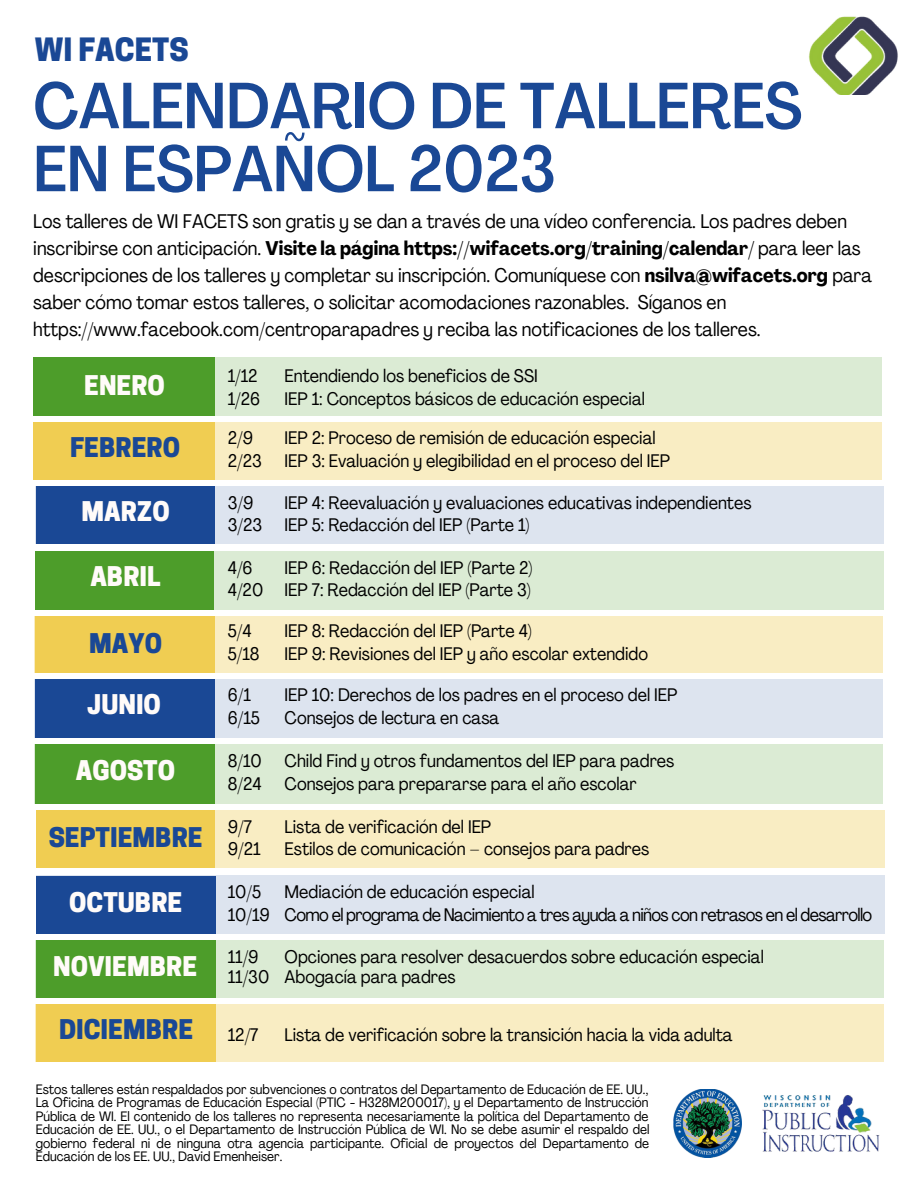
<style>
.page{position:relative;width:918px;height:1188px;background:#fff}
.page>*{position:absolute;margin:0;border:0;box-sizing:border-box;transform-origin:0 0}
.t1{font:500 condensed 64.05px/63px "Agrandir";color:#1a4895}
.t2{font:800 30.15px "Cooper Hewitt";color:#1a4895}
.t3{font:800 25.5px "Cooper Hewitt";color:#fffbf9}
.t4{font:800 25.5px "Cooper Hewitt";color:#1a4895}
.t5{font:condensed 19.5px/27px "Agrandir";color:#000}
.t6{font:condensed 18px/22.5px "Agrandir";color:#000}
.t7{font:condensed 18px "Agrandir";letter-spacing:-.035em;color:#000}
.t8{font:condensed 13.5px/13.5px "Agrandir";color:#000;text-align:justify}
.s1{font-weight:700}
</style>
<div class="page">
<div style="left:33px;top:357px;width:848px;height:59px;background:#dbebd4"></div>
<div style="left:34px;top:422px;width:848px;height:58px;background:#f9edc3"></div>
<div style="left:33px;top:357px;width:181px;height:59px;background:#4d9d2a"></div>
<div style="left:36px;top:487px;width:848px;height:57px;background:#dde4ef"></div>
<div style="left:36px;top:551px;width:848px;height:59px;background:#dbebd4"></div>
<div style="left:35px;top:616px;width:848px;height:56px;background:#f9edc3"></div>
<div style="left:34px;top:422px;width:181px;height:58px;background:#f0cd52"></div>
<div style="left:36px;top:487px;width:179px;height:57px;background:#1a4895"></div>
<div style="left:35px;top:551px;width:179px;height:59px;background:#4d9d2a"></div>
<div style="left:35px;top:616px;width:180px;height:56px;background:#f0cd52"></div>
<div style="left:35px;top:679px;width:848px;height:58px;background:#dde4ef"></div>
<div style="left:35px;top:679px;width:180px;height:58px;background:#1a4895"></div>
<img style="left:809px;top:16px;width:89px;height:79px">
<div style="left:35px;top:744px;width:848px;height:60px;background:#dbebd4"></div>
<div style="left:35px;top:744px;width:180px;height:60px;background:#4d9d2a"></div>
<div style="left:37px;top:810px;width:848px;height:58px;background:#f9edc3"></div>
<div style="left:36px;top:810px;width:179px;height:58px;background:#f0cd52"></div>
<div style="left:36px;top:875px;width:849px;height:59px;background:#dde4ef"></div>
<div style="left:36px;top:876px;width:180px;height:57px;background:#1a4895"></div>
<div style="left:36px;top:940px;width:848px;height:58px;background:#dbebd4"></div>
<div style="left:36px;top:940px;width:180px;height:58px;background:#4d9d2a"></div>
<div style="left:36px;top:1005px;width:848px;height:57px;background:#f9edc3"></div>
<div style="left:36px;top:1005px;width:180px;height:57px;background:#f0cd52"></div>
<img style="left:673px;top:1089px;width:69px;height:69px">
<img style="left:762px;top:1095px;width:118px;height:57px">
<h2 class="t2" style="left:35px;top:38px;width:156px">WI FACETS</h2>
<h1 class="t1" style="left:33px;top:81px;width:770px">CALENDARIO DE TALLERES<br>EN ESPAÑOL 2023</h1>
<p class="t5" style="left:33px;top:209px;width:840px">Los talleres de WI FACETS son gratis y se dan a través de una vídeo conferencia. Los padres deben inscribirse con anticipación. <span class="s1">Visite la página https://wifacets.org/training/calendar/</span> para leer las descripciones de los talleres y completar su inscripción. Comuníquese con <span class="s1">nsilva@wifacets.org</span> para saber cómo tomar estos talleres, o solicitar acomodaciones razonables. Síganos en https://www.facebook.com/centroparapadres y reciba las notificaciones de los talleres.</p>
<h3 class="t3" style="left:84px;top:376px;width:82px">ENERO</h3>
<h3 class="t4" style="left:70px;top:438px;width:111px">FEBRERO</h3>
<h3 class="t3" style="left:81px;top:502px;width:90px">MARZO</h3>
<h3 class="t3" style="left:90px;top:567px;width:72px">ABRIL</h3>
<h3 class="t4" style="left:89px;top:633px;width:74px">MAYO</h3>
<h3 class="t3" style="left:87px;top:695px;width:75px">JUNIO</h3>
<h3 class="t3" style="left:76px;top:761px;width:101px">AGOSTO</h3>
<h3 class="t4" style="left:49px;top:827px;width:155px">SEPTIEMBRE</h3>
<h3 class="t3" style="left:69px;top:893px;width:115px">OCTUBRE</h3>
<h3 class="t3" style="left:53px;top:957px;width:146px">NOVIEMBRE</h3>
<p class="t6" style="left:228px;top:367px;width:34px">1/12<br>1/26</p>
<p class="t6" style="left:285px;top:367px;width:362px">Entendiendo los beneficios de SSI<br>IEP 1: Conceptos básicos de educación especial</p>
<p class="t6" style="left:228px;top:429px;width:35px">2/9<br>2/23</p>
<p class="t6" style="left:285px;top:429px;width:387px">IEP 2: Proceso de remisión de educación especial<br>IEP 3: Evaluación y elegibilidad en el proceso del IEP</p>
<p class="t6" style="left:228px;top:493px;width:36px">3/9<br>3/23</p>
<p class="t6" style="left:285px;top:493px;width:468px">IEP 4: Reevaluación y evaluaciones educativas independientes<br>IEP 5: Redacción del IEP (Parte 1)</p>
<p class="t6" style="left:228px;top:558px;width:37px">4/6<br>4/20</p>
<p class="t6" style="left:285px;top:558px;width:249px">IEP 6: Redacción del IEP (Parte 2)<br>IEP 7: Redacción del IEP (Parte 3)</p>
<p class="t6" style="left:228px;top:622px;width:33px">5/4<br>5/18</p>
<p class="t6" style="left:285px;top:622px;width:365px">IEP 8: Redacción del IEP (Parte 4)<br>IEP 9: Revisiones del IEP y año escolar extendido</p>
<p class="t6" style="left:228px;top:686px;width:34px">6/1<br>6/15</p>
<p class="t6" style="left:285px;top:686px;width:394px">IEP 10: Derechos de los padres en el proceso del IEP<br>Consejos de lectura en casa</p>
<p class="t6" style="left:228px;top:751px;width:35px">8/10<br>8/24</p>
<p class="t6" style="left:285px;top:751px;width:391px">Child Find y otros fundamentos del IEP para padres<br>Consejos para prepararse para el año escolar</p>
<p class="t6" style="left:228px;top:817px;width:34px">9/7<br>9/21</p>
<p class="t6" style="left:285px;top:817px;width:366px">Lista de verificación del IEP<br>Estilos de comunicación – consejos para padres</p>
<p class="t6" style="left:228px;top:882px;width:44px">10/5<br>10/19</p>
<p class="t6" style="left:285px;top:882px;width:251px">Mediación de educación especial</p>
<p class="t7" style="left:285px;top:907px;width:589px">Como el programa de Nacimiento a tres ayuda a niños con retrasos en el desarrollo</p>
<p class="t6" style="left:228px;top:949px;width:43px;line-height:19.2px">11/9<br>11/30</p>
<p class="t6" style="left:285px;top:948px;width:481px">Opciones para resolver desacuerdos sobre educación especial</p>
<p class="t6" style="left:285px;top:967px;width:173px">Abogacía para padres</p>
<h3 class="t4" style="left:59px;top:1020px;width:136px">DICIEMBRE</h3>
<p class="t6" style="left:228px;top:1025px;width:32px">12/7</p>
<p class="t6" style="left:285px;top:1025px;width:449px">Lista de verificación sobre la transición hacia la vida adulta</p>
<p class="t8" style="left:36px;top:1084px;width:615px">Estos talleres están respaldados por subvenciones o contratos del Departamento de Educación de EE. UU., La Oficina de Programas de Educación Especial (PTIC - H328M200017), y el Departamento de Instrucción Pública de WI. El contenido de los talleres no representa necesariamente la política del Departamento de Educación de EE. UU., o el Departamento de Instrucción Pública de WI. No se debe asumir el respaldo del gobierno federal ni de ninguna otra agencia participante. Oficial de proyectos del Departamento de Educación de los EE. UU., David Emenheiser.</p>
</div>
